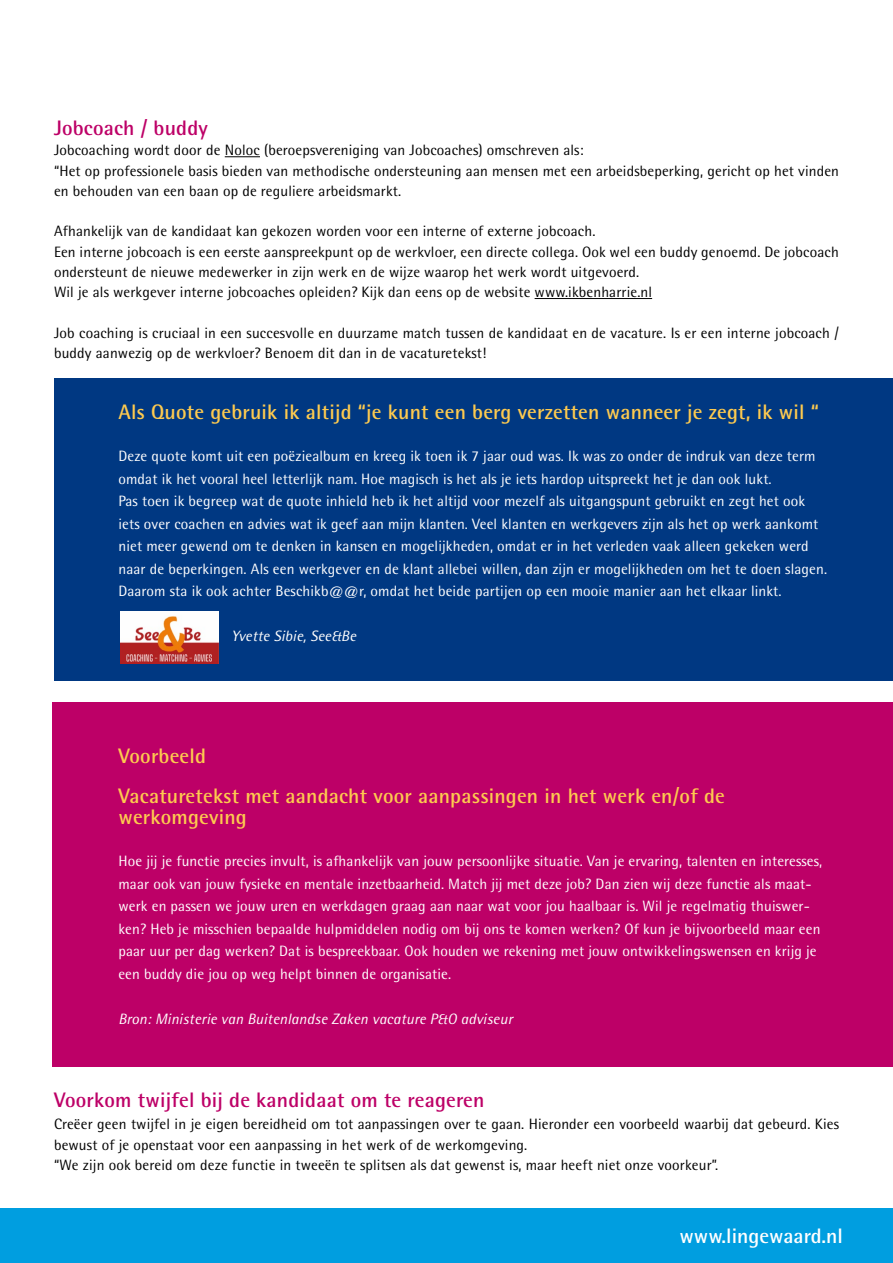
<style>
.page{position:relative;width:893px;height:1263px;background:#fff}
.page>*{position:absolute;margin:0;border:0;box-sizing:border-box;transform-origin:0 0}
.kleine_kop_geel{font:700 21px "Rotis Semi Sans";letter-spacing:.01em;color:#fdca4f}
.platte_tekst_zwart{font:700 21px "Rotis Semi Sans";letter-spacing:.01em;color:#bd0067}
.t1{font:700 21px "Rotis Semi Sans";color:#fff}
.Kleine_kop_roze{font:700 21px "Rotis Semi Sans";letter-spacing:.01em;color:#bd0067}
.platte_tekst_wit{font:15px/22.5px "Rotis Semi Sans";letter-spacing:.01em;color:#fff}
.platte_tekst_zwart-2{font:15px/20.2px "Rotis Semi Sans";letter-spacing:.01em;color:#000}
.Italic_wit{font:italic 15px "Rotis Semi Sans";letter-spacing:.01em;color:#fff}
.platte_tekst_wit-2{font:italic 15px "Rotis Semi Sans";letter-spacing:.01em;color:#fff}
</style>
<div class="page">
<div style="left:0;top:1209px;width:893px;height:54px;background:#009ee0"></div>
<div style="left:53px;top:702px;width:840px;height:365px;background:#bd0067"></div>
<div style="left:54px;top:378px;width:839px;height:302px;background:#003882"></div>
<hr style="left:225px;top:156px;width:35px;height:1px;background:#000">
<hr style="left:535px;top:298px;width:117px;height:1px;background:#000">
<img style="left:120px;top:611px;width:98px;height:52px">
<h3 class="Kleine_kop_roze" style="left:54px;top:115px;width:155px">Jobcoach / buddy</h3>
<p class="platte_tekst_zwart-2" style="left:54px;top:140px;width:531px">Jobcoaching wordt door de Noloc (beroepsvereniging van Jobcoaches) omschreven als:</p>
<p class="platte_tekst_zwart-2" style="left:54px;top:160px;width:786px">“Het op professionele basis bieden van methodische ondersteuning aan mensen met een arbeidsbeperking, gericht op het vinden en behouden van een baan op de reguliere arbeidsmarkt.</p>
<p class="platte_tekst_zwart-2" style="left:54px;top:221px;width:543px">Afhankelijk van de kandidaat kan gekozen worden voor een interne of externe jobcoach.</p>
<p class="platte_tekst_zwart-2" style="left:54px;top:241px;width:786px">Een interne jobcoach is een eerste aanspreekpunt op de werkvloer, een directe collega. Ook wel een buddy genoemd. De jobcoach ondersteunt de nieuwe medewerker in zijn werk en de wijze waarop het werk wordt uitgevoerd.</p>
<p class="platte_tekst_zwart-2" style="left:54px;top:282px;width:600px">Wil je als werkgever interne jobcoaches opleiden? Kijk dan eens op de website www.ikbenharrie.nl</p>
<p class="platte_tekst_zwart-2" style="left:54px;top:322px;width:786px">Job coaching is cruciaal in een succesvolle en duurzame match tussen de kandidaat en de vacature. Is er een interne jobcoach / buddy aanwezig op de werkvloer? Benoem dit dan in de vacaturetekst!</p>
<h4 class="kleine_kop_geel" style="left:118px;top:398px;width:702px">Als Quote gebruik ik altijd “je kunt een berg verzetten wanneer je zegt, ik wil “</h4>
<p class="platte_tekst_wit" style="left:118px;top:445px;width:699px">Deze quote komt uit een poëziealbum en kreeg ik toen ik 7 jaar oud was. Ik was zo onder de indruk van deze term omdat ik het vooral heel letterlijk nam. Hoe magisch is het als je iets hardop uitspreekt het je dan ook lukt.</p>
<p class="platte_tekst_wit" style="left:118px;top:490px;width:710px">Pas toen ik begreep wat de quote inhield heb ik het altijd voor mezelf als uitgangspunt gebruikt en zegt het ook iets over coachen en advies wat ik geef aan mijn klanten. Veel klanten en werkgevers zijn als het op werk aankomt niet meer gewend om te denken in kansen en mogelijkheden, omdat er in het verleden vaak alleen gekeken werd naar de beperkingen. Als een werkgever en de klant allebei willen, dan zijn er mogelijkheden om het te doen slagen.<br>Daarom sta ik ook achter Beschikb@@r, omdat het beide partijen op een mooie manier aan het elkaar linkt.</p>
<p class="platte_tekst_wit-2" style="left:231px;top:627px;width:126px">Yvette Sibie, See&amp;Be</p>
<h4 class="kleine_kop_geel" style="left:118px;top:743px;width:89px">Voorbeeld</h4>
<h4 class="kleine_kop_geel" style="left:118px;top:783px;width:608px">Vacaturetekst met aandacht voor aanpassingen in het werk en/of de</h4>
<h4 class="kleine_kop_geel" style="left:118px;top:803px;width:130px">werkomgeving</h4>
<p class="platte_tekst_wit" style="left:118px;top:850px;width:705px">Hoe jij je functie precies invult, is afhankelijk van jouw persoonlijke situatie. Van je ervaring, talenten en interesses, maar ook van jouw fysieke en mentale inzetbaarheid. Match jij met deze job? Dan zien wij deze functie als maat&shy;werk en passen we jouw uren en werkdagen graag aan naar wat voor jou haalbaar is. Wil je regelmatig thuiswer&shy;ken? Heb je misschien bepaalde hulpmiddelen nodig om bij ons te komen werken? Of kun je bijvoorbeeld maar een paar uur per dag werken? Dat is bespreekbaar. Ook houden we rekening met jouw ontwikkelingswensen en krijg je een buddy die jou op weg helpt binnen de organisatie.</p>
<p class="Italic_wit" style="left:118px;top:1010px;width:396px">Bron: Ministerie van Buitenlandse Zaken vacature P&amp;O adviseur</p>
<p class="platte_tekst_zwart" style="left:54px;top:1087px;width:432px">Voorkom twijfel bij de kandidaat om te reageren</p>
<p class="platte_tekst_zwart-2" style="left:54px;top:1114px;width:787px">Creëer geen twijfel in je eigen bereidheid om tot aanpassingen over te gaan. Hieronder een voorbeeld waarbij dat gebeurd. Kies bewust of je openstaat voor een aanpassing in het werk of de werkomgeving.<br>“We zijn ook bereid om deze functie in tweeën te splitsen als dat gewenst is, maar heeft niet onze voorkeur”.</p>
<h1 class="t1" style="left:679px;top:1223px;width:165px">www.lingewaard.nl</h1>
</div>
